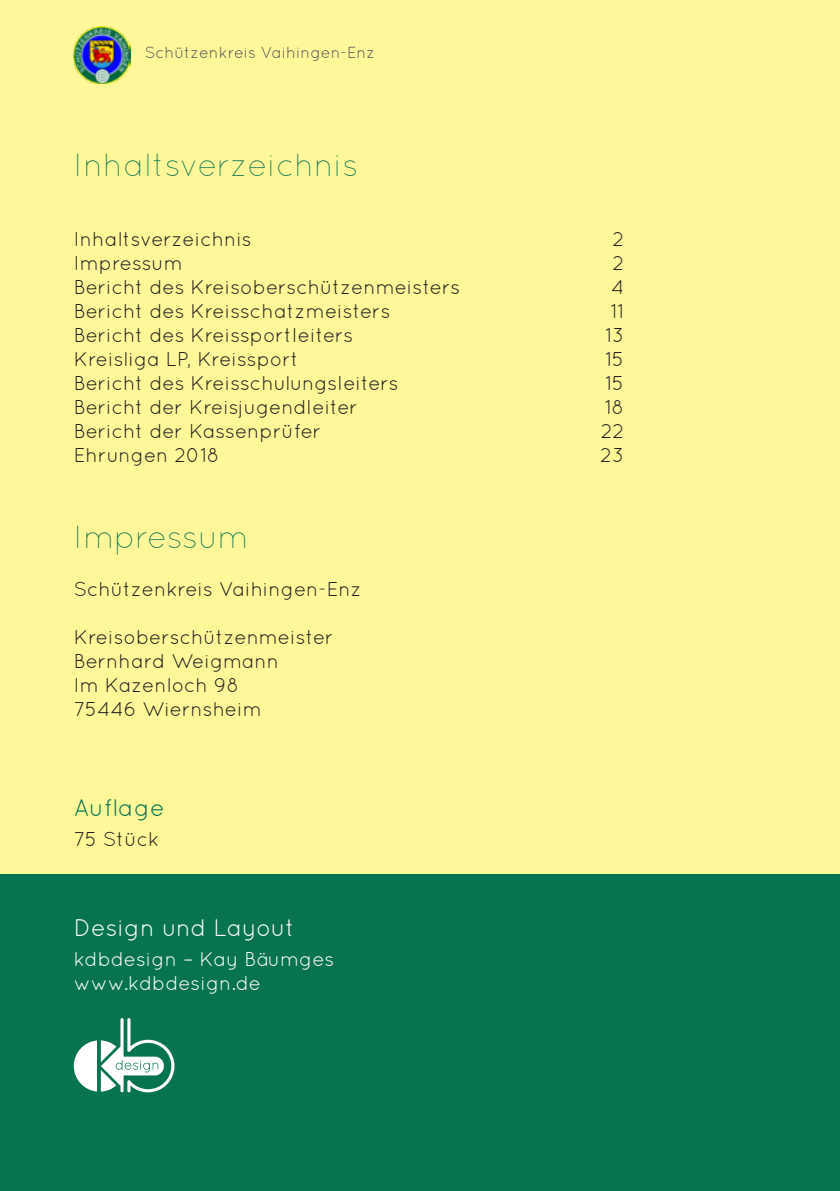
<style>
.page{position:relative;width:840px;height:1191px;background:#fff}
.page>*{position:absolute;margin:0;border:0;box-sizing:border-box;transform-origin:0 0}
.Titel{font:300 32px "Quicksand";color:#077350}
.t1{font:24px "Quicksand";color:#fff}
.t2{font:24px "Quicksand";color:#077350}
.Einfach_ohne_Abständ{font:20px "Quicksand";color:#231f20}
.Einfach_ohne_Abständ-2{font:20px "Quicksand";color:#fff}
.t3{font:16px "Quicksand";color:#57585a}
</style>
<div class="page">
<div style="left:0;top:0;width:839px;height:1191px;background:#fff79a"></div>
<img style="left:74px;top:27px;width:57px;height:57px">
<div style="left:0;top:874px;width:839px;height:317px;background:#077350"></div>
<svg style="left:74px;top:1018px;width:100px;height:74px"></svg>
<p class="t3" style="left:145px;top:43px;width:232px">Schützenkreis Vaihingen-Enz</p>
<p class="Titel" style="left:74px;top:146px;width:286px">Inhaltsverzeichnis</p>
<p class="Einfach_ohne_Abständ" style="left:74px;top:227px;width:179px">Inhaltsverzeichnis</p>
<p class="Einfach_ohne_Abständ" style="left:612px;top:227px;width:13px">2</p>
<p class="Einfach_ohne_Abständ" style="left:74px;top:251px;width:111px">Impressum</p>
<p class="Einfach_ohne_Abständ" style="left:612px;top:251px;width:13px">2</p>
<p class="Einfach_ohne_Abständ" style="left:74px;top:275px;width:388px">Bericht des Kreisoberschützenmeisters</p>
<p class="Einfach_ohne_Abständ" style="left:610px;top:275px;width:15px">4</p>
<p class="Einfach_ohne_Abständ" style="left:74px;top:299px;width:318px">Bericht des Kreisschatzmeisters</p>
<p class="Einfach_ohne_Abständ" style="left:610px;top:299px;width:15px">11</p>
<p class="Einfach_ohne_Abständ" style="left:74px;top:323px;width:281px">Bericht des Kreissportleiters</p>
<p class="Einfach_ohne_Abständ" style="left:605px;top:323px;width:20px">13</p>
<p class="Einfach_ohne_Abständ" style="left:74px;top:347px;width:226px">Kreisliga LP, Kreissport</p>
<p class="Einfach_ohne_Abständ" style="left:605px;top:347px;width:20px">15</p>
<p class="Einfach_ohne_Abständ" style="left:74px;top:371px;width:326px">Bericht des Kreisschulungsleiters</p>
<p class="Einfach_ohne_Abständ" style="left:605px;top:371px;width:20px">15</p>
<p class="Einfach_ohne_Abständ" style="left:74px;top:395px;width:285px">Bericht der Kreisjugendleiter</p>
<p class="Einfach_ohne_Abständ" style="left:604px;top:395px;width:21px">18</p>
<p class="Einfach_ohne_Abständ" style="left:74px;top:419px;width:249px">Bericht der Kassenprüfer</p>
<p class="Einfach_ohne_Abständ" style="left:600px;top:419px;width:25px">22</p>
<p class="Einfach_ohne_Abständ" style="left:74px;top:443px;width:147px">Ehrungen 2018</p>
<p class="Einfach_ohne_Abständ" style="left:600px;top:443px;width:25px">23</p>
<p class="Titel" style="left:74px;top:519px;width:176px">Impressum</p>
<p class="Einfach_ohne_Abständ" style="left:74px;top:578px;width:289px">Schützenkreis Vaihingen-Enz</p>
<p class="Einfach_ohne_Abständ" style="left:74px;top:626px;width:261px">Kreisoberschützenmeister</p>
<p class="Einfach_ohne_Abständ" style="left:74px;top:650px;width:207px">Bernhard Weigmann</p>
<p class="Einfach_ohne_Abständ" style="left:74px;top:674px;width:167px">Im Kazenloch 98</p>
<p class="Einfach_ohne_Abständ" style="left:74px;top:698px;width:189px">75446 Wiernsheim</p>
<p class="t2" style="left:74px;top:794px;width:92px">Auflage</p>
<p class="Einfach_ohne_Abständ" style="left:74px;top:827px;width:87px">75 Stück</p>
<p class="t1" style="left:74px;top:914px;width:223px">Design und Layout</p>
<p class="Einfach_ohne_Abständ-2" style="left:74px;top:947px;width:262px">kdbdesign – Kay Bäumges</p>
<p class="Einfach_ohne_Abständ-2" style="left:74px;top:971px;width:189px">www.kdbdesign.de</p>
</div>
